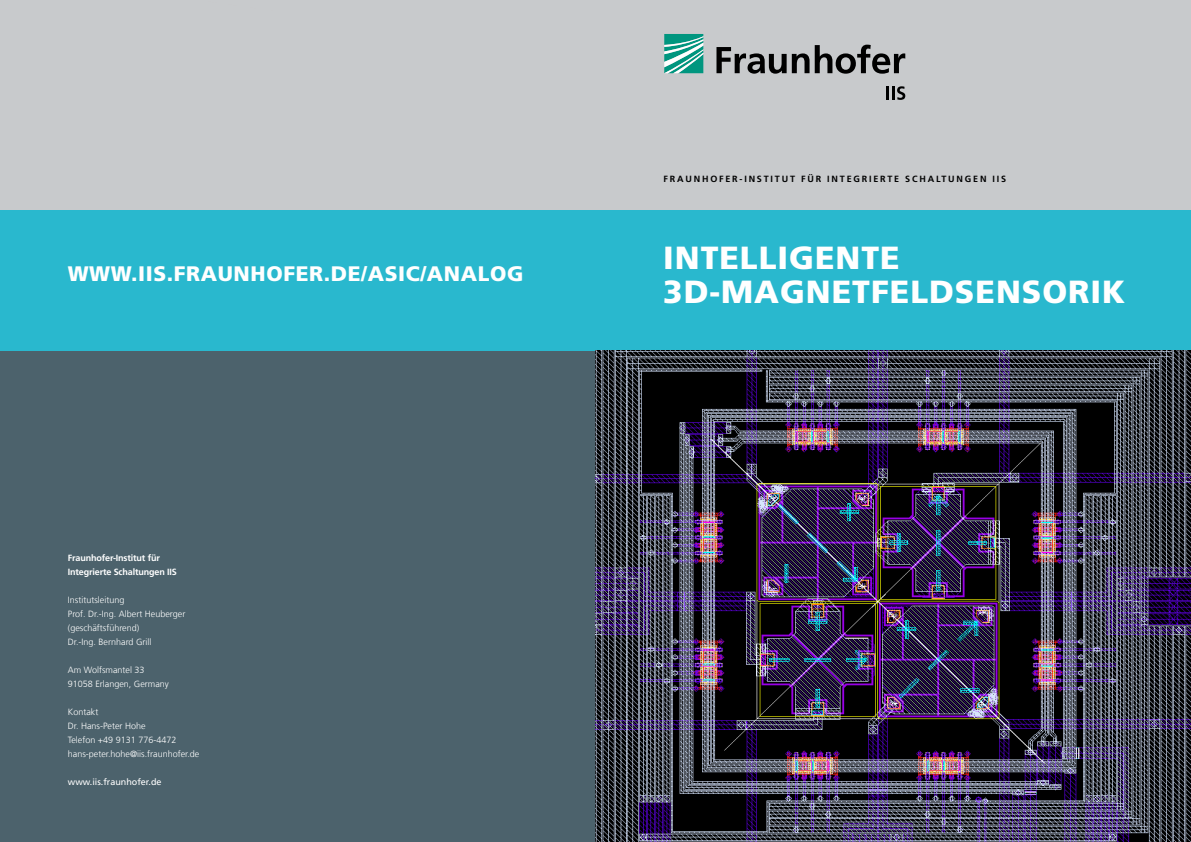
<style>
.page{position:relative;width:1191px;height:842px;background:#fff}
.page>*{position:absolute;margin:0;border:0;box-sizing:border-box;transform-origin:0 0}
.t1{font:900 32px/34px "Frutiger LT Com";letter-spacing:.03em;color:#fff}
.t2{font:900 21px "Frutiger LT Com";letter-spacing:.03em;color:#fff}
.t3{font:300 9px/14px "Frutiger LT Com";color:#fff}
.t4{font:700 9px "Frutiger LT Com";letter-spacing:.2em;color:#000}
.t5{font:700 9px/14px "Frutiger LT Com";letter-spacing:-.015em;color:#fff}
.t6{font:9px "Frutiger LT Com";color:#fff}
</style>
<div class="page">
<div style="left:0;top:0;width:1191px;height:210px;background:#c8cacc"></div>
<div style="left:0;top:336px;width:595px;height:506px;background:#4c626c"></div>
<svg style="left:664px;top:34px;width:39px;height:39px;background:#4fb4a5"></svg>
<svg style="left:716px;top:45px;width:189px;height:29px"></svg>
<svg style="left:886px;top:86px;width:19px;height:14px"></svg>
<div style="left:0;top:210px;width:1191px;height:140px;background:#29b8ce"></div>
<img style="left:595px;top:350px;width:596px;height:492px">
<h2 class="t2" style="left:68px;top:262px;width:457px">WWW.IIS.FRAUNHOFER.DE/ASIC/ANALOG</h2>
<p class="t5" style="left:68px;top:551px;width:111px">Fraunhofer-Institut für<br>Integrierte Schaltungen IIS</p>
<p class="t3" style="left:68px;top:593px;width:119px">Institutsleitung<br>Prof. Dr.-Ing. Albert Heuberger (geschäftsführend)<br>Dr.-Ing. Bernhard Grill</p>
<p class="t3" style="left:68px;top:663px;width:103px">Am Wolfsmantel 33<br>91058 Erlangen, Germany</p>
<p class="t3" style="left:68px;top:705px;width:133px">Kontakt<br>Dr. Hans-Peter Hohe<br>Telefon +49 9131 776-4472 hans-peter.hohe@iis.fraunhofer.de</p>
<p class="t6" style="left:68px;top:777px;width:95px">www.iis.fraunhofer.de</p>
<p class="t4" style="left:663px;top:173px;width:344px">FRAUNHOFER-INSTITUT FÜR INTEGRIERTE SCHALTUNGEN IIS</p>
<h1 class="t1" style="left:663px;top:241px;width:463px">INTELLIGENTE<br>3D-MAGNETFELDSENSORIK</h1>
</div>
